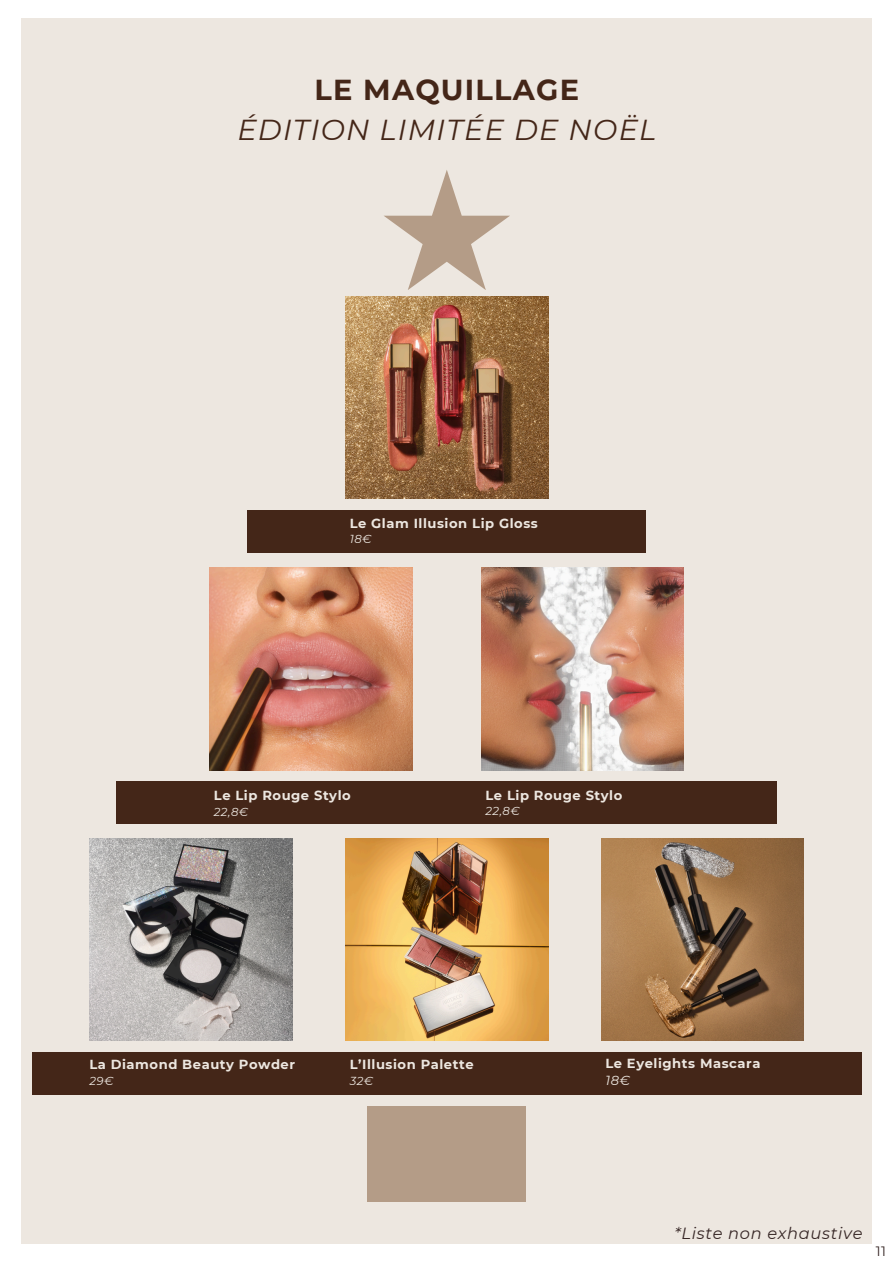
<style>
.page{position:relative;width:894px;height:1264px;background:#fff}
.page>*{position:absolute;margin:0;border:0;box-sizing:border-box;transform-origin:0 0}
.t1{font:italic 28.8px/39.3px "Montserrat";letter-spacing:.045em;color:#442618;text-align:center}
.t2{font:italic 16.2px "Montserrat";letter-spacing:.045em;color:#362625}
.t3{font:13.5px "Montserrat";color:#362625}
.t4{font:700 13.05px "Montserrat";letter-spacing:.045em;color:#ede7e0}
.t5{font:italic 13.05px "Montserrat";color:#ede7e0}
.t6{font:italic 11.55px "Montserrat";letter-spacing:.045em;color:#ede7e0}
.s1{font-weight:700;font-style:normal}
</style>
<div class="page">
<div style="left:22px;top:19px;width:849px;height:1224px;background:#ede7e0"></div>
<img style="left:345px;top:296px;width:203px;height:202px">
<img style="left:209px;top:567px;width:203px;height:203px">
<img style="left:601px;top:838px;width:202px;height:202px">
<img style="left:481px;top:567px;width:202px;height:203px">
<img style="left:89px;top:838px;width:203px;height:202px">
<img style="left:345px;top:838px;width:203px;height:202px">
<div style="left:247px;top:510px;width:399px;height:43px;background:#442618"></div>
<div style="left:117px;top:781px;width:659px;height:42px;background:#442618"></div>
<div style="left:32px;top:1052px;width:829px;height:42px;background:#442618"></div>
<div style="left:367px;top:1105px;width:158px;height:96px;background:#b49c87"></div>
<svg style="left:384px;top:170px;width:126px;height:120px"></svg>
<p class="t1" style="left:237px;top:70px;width:420px"><span class="s1">LE MAQUILLAGE<br></span>ÉDITION LIMITÉE DE NOËL</p>
<p class="t4" style="left:349px;top:515px;width:190px">Le Glam Illusion Lip Gloss</p>
<p class="t6" style="left:349px;top:532px;width:23px">18€</p>
<p class="t4" style="left:214px;top:787px;width:138px">Le Lip Rouge Stylo</p>
<p class="t6" style="left:214px;top:804px;width:36px">22,8€</p>
<p class="t4" style="left:485px;top:787px;width:138px">Le Lip Rouge Stylo</p>
<p class="t6" style="left:485px;top:804px;width:36px">22,8€</p>
<p class="t4" style="left:89px;top:1056px;width:207px">La Diamond Beauty Powder</p>
<p class="t6" style="left:89px;top:1073px;width:25px">29€</p>
<p class="t4" style="left:349px;top:1056px;width:125px">L’Illusion Palette</p>
<p class="t6" style="left:349px;top:1073px;width:25px">32€</p>
<p class="t4" style="left:605px;top:1055px;width:156px">Le Eyelights Mascara</p>
<h2 class="t5" style="left:605px;top:1072px;width:26px">18€</h2>
<p class="t2" style="left:674px;top:1223px;width:189px">*Liste non exhaustive</p>
<p class="t3" style="left:875px;top:1243px;width:12px">11</p>
</div>
